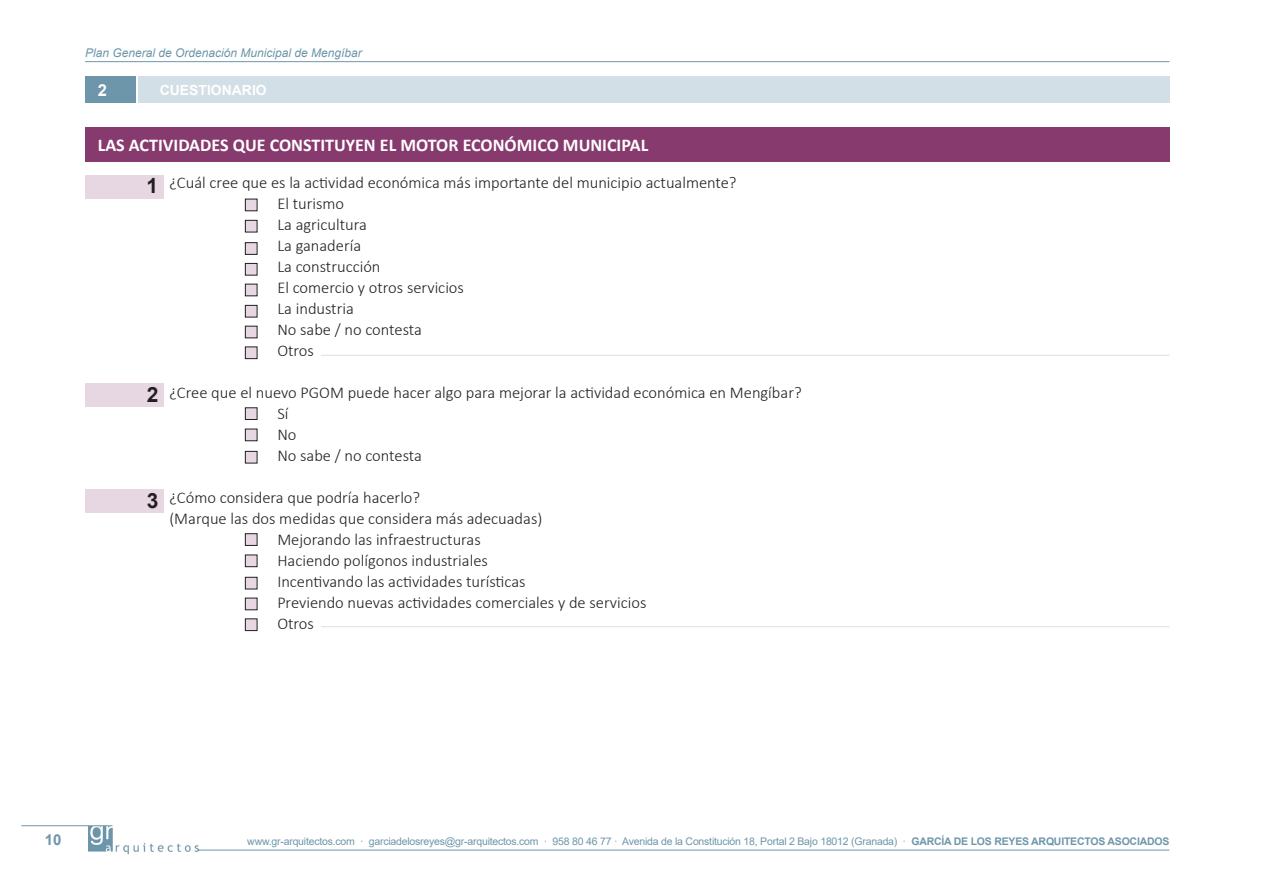
<style>
.page{position:relative;width:1263px;height:893px;background:#fff}
.page>*{position:absolute;margin:0;border:0;box-sizing:border-box;transform-origin:0 0}
.t1{font:700 21px "Arial";color:#231f20}
.t2{font:700 18px "Calibri";color:#fff}
.t3{font:300 16.5px "Calibri";color:#231f20}
.Titulo_1{font:700 16.5px "Arial";color:#fff}
.t4{font:700 15px "Arial";color:#6e96aa}
.Titulo_1-2{font:700 13.95px "Arial";color:#fff}
.t5{font:italic 12px "Arial";color:#6e96aa}
.t6{font:10.5px "Arial";letter-spacing:-.02em;color:#6e96aa}
.s1{font-weight:700}
</style>
<div class="page">
<hr style="left:111px;top:850px;width:1058px;height:1px;background:#6e96aa">
<img style="left:88px;top:826px;width:110px;height:29px">
<hr style="left:21px;top:825px;width:91px;height:1px;background:#6e96aa">
<hr style="left:85px;top:61px;width:1084px;height:1px;background:#6e96aa">
<div style="left:138px;top:77px;width:1031px;height:26px;background:#d3dfe6"></div>
<div style="left:85px;top:77px;width:50px;height:26px;background:#6e96aa"></div>
<div style="left:85px;top:128px;width:1084px;height:34px;background:#873a6d"></div>
<div style="left:85px;top:175px;width:79px;height:23px;background:#e6d7e2"></div>
<div style="left:85px;top:384px;width:79px;height:23px;background:#e6d7e2"></div>
<div style="left:85px;top:490px;width:79px;height:23px;background:#e6d7e2"></div>
<div style="left:245px;top:199px;width:12px;height:12px;background:#e6d7e2"></div>
<div style="left:245px;top:199px;width:12px;height:12px;border:1px solid #231f20"></div>
<div style="left:245px;top:408px;width:12px;height:11px;background:#e6d7e2"></div>
<div style="left:245px;top:408px;width:12px;height:12px;border:1px solid #231f20"></div>
<div style="left:245px;top:534px;width:12px;height:11px;background:#e6d7e2"></div>
<div style="left:245px;top:533px;width:12px;height:13px;border:1px solid #231f20"></div>
<div style="left:245px;top:284px;width:12px;height:12px;background:#e6d7e2"></div>
<div style="left:245px;top:284px;width:12px;height:12px;border:1px solid #231f20"></div>
<div style="left:245px;top:220px;width:12px;height:12px;background:#e6d7e2"></div>
<div style="left:245px;top:220px;width:12px;height:12px;border:1px solid #231f20"></div>
<div style="left:245px;top:429px;width:12px;height:12px;background:#e6d7e2"></div>
<div style="left:245px;top:429px;width:12px;height:12px;border:1px solid #231f20"></div>
<div style="left:245px;top:555px;width:12px;height:12px;background:#e6d7e2"></div>
<div style="left:245px;top:555px;width:12px;height:12px;border:1px solid #231f20"></div>
<div style="left:245px;top:305px;width:12px;height:12px;background:#e6d7e2"></div>
<div style="left:245px;top:305px;width:12px;height:12px;border:1px solid #231f20"></div>
<div style="left:245px;top:243px;width:12px;height:11px;background:#e6d7e2"></div>
<div style="left:245px;top:242px;width:12px;height:13px;border:1px solid #231f20"></div>
<div style="left:245px;top:451px;width:12px;height:12px;background:#e6d7e2"></div>
<div style="left:245px;top:451px;width:12px;height:12px;border:1px solid #231f20"></div>
<div style="left:245px;top:577px;width:12px;height:12px;background:#e6d7e2"></div>
<div style="left:245px;top:577px;width:12px;height:12px;border:1px solid #231f20"></div>
<div style="left:245px;top:263px;width:12px;height:12px;background:#e6d7e2"></div>
<div style="left:245px;top:263px;width:12px;height:12px;border:1px solid #231f20"></div>
<div style="left:245px;top:598px;width:12px;height:12px;background:#e6d7e2"></div>
<div style="left:245px;top:598px;width:12px;height:12px;border:1px solid #231f20"></div>
<hr style="left:321px;top:355px;width:848px;height:1px;background:#231f20">
<hr style="left:321px;top:626px;width:848px;height:1px;background:#231f20">
<div style="left:245px;top:326px;width:12px;height:12px;background:#e6d7e2"></div>
<div style="left:245px;top:326px;width:12px;height:12px;border:1px solid #231f20"></div>
<div style="left:245px;top:619px;width:12px;height:12px;background:#e6d7e2"></div>
<div style="left:245px;top:619px;width:12px;height:12px;border:1px solid #231f20"></div>
<div style="left:245px;top:347px;width:12px;height:12px;background:#e6d7e2"></div>
<div style="left:245px;top:347px;width:12px;height:12px;border:1px solid #231f20"></div>
<p class="t5" style="left:85px;top:45px;width:278px">Plan General de Ordenación Municipal de Mengíbar</p>
<p class="Titulo_1" style="left:98px;top:79px;width:11px">2</p>
<p class="Titulo_1-2" style="left:160px;top:80px;width:109px">CUESTIONARIO</p>
<p class="t2" style="left:98px;top:133px;width:552px">LAS ACTIVIDADES QUE CONSTITUYEN EL MOTOR ECONÓMICO MUNICIPAL</p>
<p class="t1" style="left:147px;top:171px;width:13px">1</p>
<p class="t3" style="left:169px;top:172px;width:569px">¿Cuál cree que es la actividad económica más importante del municipio actualmente?</p>
<p class="t3" style="left:277px;top:193px;width:68px">El turismo</p>
<p class="t3" style="left:277px;top:214px;width:91px">La agricultura</p>
<p class="t3" style="left:277px;top:235px;width:85px">La ganadería</p>
<p class="t3" style="left:277px;top:256px;width:105px">La construcción</p>
<p class="t3" style="left:277px;top:277px;width:188px">El comercio y otros servicios</p>
<p class="t3" style="left:277px;top:298px;width:78px">La industria</p>
<p class="t3" style="left:277px;top:319px;width:146px">No sabe / no contesta</p>
<p class="t3" style="left:277px;top:340px;width:38px">Otros</p>
<p class="t3" style="left:169px;top:382px;width:634px">¿Cree que el nuevo PGOM puede hacer algo para mejorar la actividad económica en Mengíbar?</p>
<p class="t3" style="left:277px;top:403px;width:13px">Sí</p>
<p class="t3" style="left:277px;top:424px;width:21px">No</p>
<p class="t3" style="left:277px;top:445px;width:146px">No sabe / no contesta</p>
<p class="t3" style="left:169px;top:487px;width:252px">¿Cómo considera que podría hacerlo?</p>
<p class="t3" style="left:169px;top:508px;width:374px">(Marque las dos medidas que considera más adecuadas)</p>
<p class="t3" style="left:277px;top:529px;width:205px">Mejorando las infraestructuras</p>
<p class="t3" style="left:277px;top:550px;width:212px">Haciendo polígonos industriales</p>
<p class="t3" style="left:277px;top:571px;width:250px">Incentivando las actividades turísticas</p>
<p class="t3" style="left:277px;top:592px;width:371px">Previendo nuevas actividades comerciales y de servicios</p>
<p class="t3" style="left:277px;top:613px;width:38px">Otros</p>
<p class="t1" style="left:147px;top:380px;width:13px">2</p>
<p class="t1" style="left:147px;top:486px;width:13px">3</p>
<p class="t4" style="left:45px;top:829px;width:18px">10</p>
<p class="t6" style="left:247px;top:834px;width:924px">www.gr-arquitectos.com · garciadelosreyes@gr-arquitectos.com · 958 80 46 77 · Avenida de la Constitución 18, Portal 2 Bajo 18012 (Granada) · <span class="s1">GARCÍA DE LOS REYES ARQUITECTOS ASOCIADOS</span></p>
</div>
